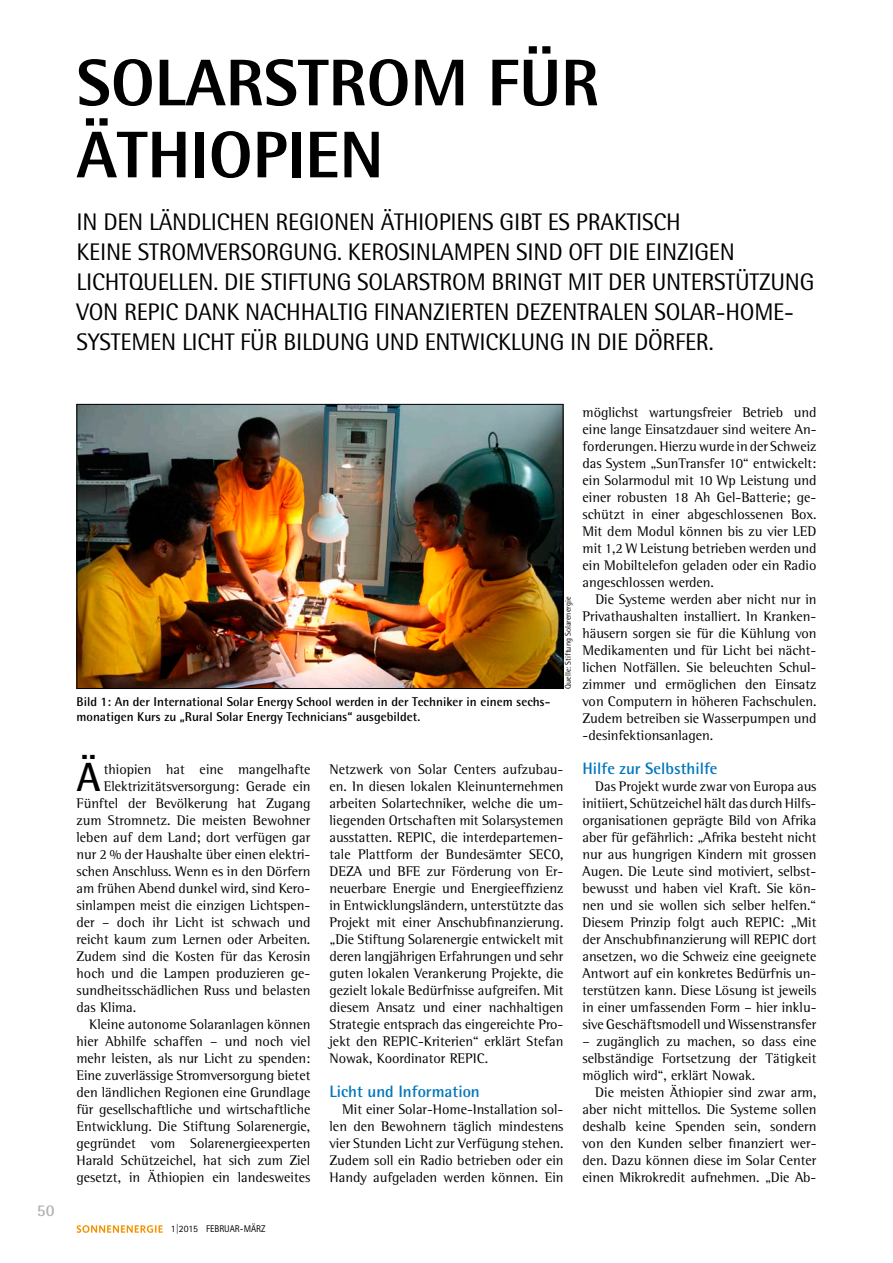
<style>
.page{position:relative;width:893px;height:1263px;background:#fff}
.page>*{position:absolute;margin:0;border:0;box-sizing:border-box;transform-origin:0 0}
.t1{font:800 66px/72px "Rotis Semi Sans Std";color:#000}
.t2{font:700 40.8px "Rotis Semi Sans Std";color:#000}
.t3{font:24px/30px "Rotis Semi Sans Std";letter-spacing:-.01em;color:#000}
.t4{font:700 16.5px "Rotis Semi Sans Std";color:#0076bc}
.t5{font:700 16.5px "Rotis Semi Sans Std";color:#b0b2b5}
.t6{font:14.25px/17px "Rotis Semi Serif Std";color:#000;text-align:justify}
.t7{font:700 12.75px/15px "Rotis Semi Sans Std";color:#000}
.t8{font:9.75px "Rotis Sans Serif Std";color:#000}
.t9{font:8.25px "Rotis Semi Sans Std";color:#000}
</style>
<div class="page">
<svg style="left:77px;top:1225px;width:86px;height:8px"></svg>
<img style="left:79px;top:406px;width:482px;height:281px">
<div style="left:77px;top:404px;width:486px;height:285px;border:1px solid #000"></div>
<h1 class="t1" style="left:77px;top:46px;width:524px">SOLARSTROM FÜR<br>ÄTHIOPIEN</h1>
<h3 class="t3" style="left:77px;top:206px;width:737px">I N DEN LÄNDLICHEN REGIONEN ÄTHIOPIENS GIBT ES PRAKTISCH<br>KEINE STROMVERSORGUNG. KEROSINLAM PEN SIND OFT DIE EINZIGEN LICHTQUELLEN. DIE STIFTUNG SOLARSTROM BRINGT M IT DER U NTERSTÜTZUNG VON REPIC</h3>
<h3 class="t3" style="left:77px;top:296px;width:719px;text-indent:108px">DANK NACHHALTIG FINANZIERTEN DEZENTRALEN SOLAR-H OM E-<br>SYSTEM EN LICHT FÜ R BILDUNG UND ENTWICKLUNG IN DIE DÖRFER.</h3>
<p class="t5" style="left:37px;top:1200px;width:19px">50</p>
<p class="t7" style="left:77px;top:694px;width:476px">Bild 1: An der I nternational Solar Energy School werden in der Techniker in einem sechs&shy;monatigen Kurs zu „Rural Solar Energy Technicians“ ausgebildet.</p>
<p class="t9" style="left:563px;top:689px;width:94px;rotate:-90deg">QUELLE: STIFTUNG SOLARENERGIE</p>
<h2 class="t2" style="left:77px;top:752px;width:26px">Ä</h2>
<p class="t6" style="left:104px;top:761px;width:208px">thiopien hat eine mangelhafte</p>
<p class="t6" style="left:104px;top:778px;width:208px">Elektrizitätsversorgung: Gerade ein</p>
<p class="t6" style="left:77px;top:795px;width:235px">Fünftel der Bevölkerung hat Zugang</p>
<p class="t6" style="left:77px;top:812px;width:235px">zum Stromnetz. Die meisten Bewohner</p>
<p class="t6" style="left:77px;top:829px;width:235px">leben auf dem Land; dort verfügen gar</p>
<p class="t6" style="left:77px;top:846px;width:235px">nur 2 % der Haushalte über einen elektri-</p>
<p class="t6" style="left:77px;top:863px;width:235px">schen Anschluss. Wenn es in den Dörfern</p>
<p class="t6" style="left:77px;top:880px;width:235px">am frühen Abend dunkel wird, sind Kero-</p>
<p class="t6" style="left:77px;top:897px;width:235px">sinlampen meist die einzigen Lichtspen-</p>
<p class="t6" style="left:77px;top:914px;width:235px">der – doch ihr Licht ist schwach und</p>
<p class="t6" style="left:77px;top:931px;width:235px">reicht kaum zum Lernen oder Arbeiten.</p>
<p class="t6" style="left:77px;top:948px;width:235px">Zudem sind die Kosten für das Kerosin</p>
<p class="t6" style="left:77px;top:965px;width:235px">hoch und die Lampen produzieren ge-</p>
<p class="t6" style="left:77px;top:982px;width:235px">sundheitsschädlichen Russ und belasten</p>
<p class="t6" style="left:77px;top:999px;width:61px">das Klima.</p>
<p class="t6" style="left:89px;top:1016px;width:223px">Kleine autonome Solaranlagen können</p>
<p class="t6" style="left:77px;top:1033px;width:235px">hier Abhilfe schaffen – und noch viel</p>
<p class="t6" style="left:77px;top:1050px;width:235px">mehr leisten, als nur Licht zu spenden:</p>
<p class="t6" style="left:77px;top:1067px;width:235px">Eine zuverlässige Stromversorgung bietet</p>
<p class="t6" style="left:77px;top:1084px;width:235px">den ländlichen Regionen eine Grundlage</p>
<p class="t6" style="left:77px;top:1101px;width:235px">für gesellschaftliche und wirtschaftliche</p>
<p class="t6" style="left:77px;top:1118px;width:235px">Entwicklung. Die Stiftung Solarenergie,</p>
<p class="t6" style="left:77px;top:1135px;width:235px">gegründet vom Solarenergieexperten</p>
<p class="t6" style="left:77px;top:1152px;width:235px">Harald Schützeichel, hat sich zum Ziel</p>
<p class="t6" style="left:77px;top:1169px;width:235px">gesetzt, in Äthiopien ein landesweites</p>
<p class="t6" style="left:330px;top:761px;width:235px">Netzwerk von Solar Centers aufzubau&shy;en. In diesen lokalen Kleinunternehmen arbeiten Solartechniker, welche die um&shy;liegenden Ortschaften mit Solarsystemen ausstatten. REPIC, die interdepartemen&shy;tale Plattform der Bundesämter SECO, DEZA und BFE zur Förderung von Er&shy;neuerbare Energie und Energieeffizienz in Entwicklungsländern, unterstützte das Projekt mit einer Anschubfinanzierung. „Die Stiftung Solarenergie entwickelt mit deren langjährigen Erfahrungen und sehr guten lokalen Verankerung Projekte, die gezielt lokale Bedürfnisse aufgreifen. Mit diesem Ansatz und einer nachhaltigen Strategie entsprach das eingereichte Pro&shy;jekt den REPIC-Kriterien“ erklärt Stefan Nowak, Koordinator REPIC.</p>
<p class="t4" style="left:330px;top:1081px;width:152px">Licht und I nformation</p>
<p class="t6" style="left:330px;top:1101px;width:235px;text-indent:13px">Mit einer Solar-Home-Installation sol&shy;len den Bewohnern täglich mindestens vier Stunden Licht zur Verfügung stehen.<br>Zudem soll ein Radio betrieben oder ein Handy aufgeladen werden können. Ein</p>
<p class="t6" style="left:583px;top:403px;width:235px">möglichst wartungsfreier Betrieb und eine lange Einsatzdauer sind weitere An&shy;forderungen. Hierzu wurde in der Schweiz das System „SunTransfer 10“ entwickelt: ein Solarmodul mit 10 Wp Leistung und einer robusten 18 Ah Gel-Batterie; ge&shy;schützt in einer abgeschlossenen Box.<br>Mit dem Modul können bis zu vier LED mit 1,2 W Leistung betrieben werden und ein Mobiltelefon geladen oder ein Radio angeschlossen werden.</p>
<p class="t6" style="left:583px;top:591px;width:235px;text-indent:13px">Die Systeme werden aber nicht nur in Privathaushalten installiert. In Kranken&shy;häusern sorgen sie für die Kühlung von Medikamenten und für Licht bei nächt&shy;lichen Notfällen. Sie beleuchten Schul&shy;zimmer und ermöglichen den Einsatz von Computern in höheren Fachschulen.<br>Zudem betreiben sie Wasserpumpen und -desinfektionsanlagen.</p>
<p class="t4" style="left:583px;top:758px;width:136px">Hilfe zur Selbsthilfe</p>
<p class="t6" style="left:583px;top:778px;width:235px;text-indent:13px">Das Projekt wurde zwar von Europa aus initiiert, Schützeichel hält das durch Hilfs&shy;organisationen geprägte Bild von Afrika aber für gefährlich: „Afrika besteht nicht nur aus hungrigen Kindern mit grossen Augen. Die Leute sind motiviert, selbst&shy;bewusst und haben viel Kraft. Sie kön&shy;nen und sie wollen sich selber helfen.“ Diesem Prinzip folgt auch REPIC: „Mit der Anschubfinanzierung will REPIC dort ansetzen, wo die Schweiz eine geeignete Antwort auf ein konkretes Bedürfnis un&shy;terstützen kann. Diese Lösung ist jeweils in einer umfassenden Form – hier inklu&shy;sive Geschäftsmodell und Wissenstransfer</p>
<p class="t6" style="left:583px;top:1033px;width:235px">– zugänglich zu machen, so dass eine selbständige Fortsetzung der Tätigkeit möglich wird“, erklärt Nowak.</p>
<p class="t6" style="left:583px;top:1084px;width:235px;text-indent:13px">Die meisten Äthiopier sind zwar arm, aber nicht mittellos. Die Systeme sollen deshalb keine Spenden sein, sondern von den Kunden selber finanziert wer&shy;den. Dazu können diese im Solar Center einen Mikrokredit aufnehmen. „Die Ab-</p>
<p class="t8" style="left:171px;top:1223px;width:96px">1|2015 FEBRUAR-MÄRZ</p>
</div>
